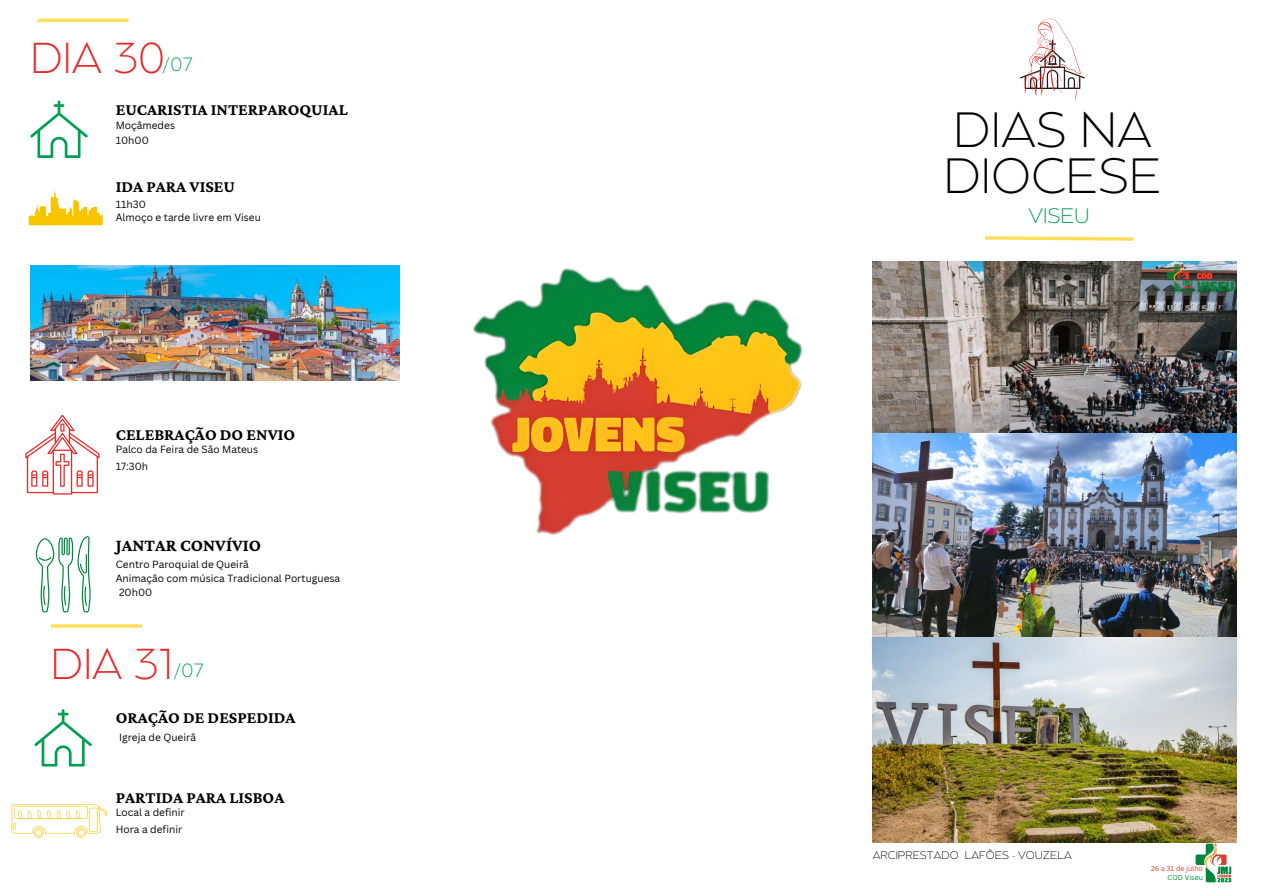
<style>
.page{position:relative;width:1263px;height:894px;background:#fff}
.page>*{position:absolute;margin:0;border:0;box-sizing:border-box;transform-origin:0 0}
.t1{font:200 49.35px/46px "Balgin";color:#000}
.t2{font:200 43.05px "Balgin";color:#e62828}
.t3{font:200 20.85px "Balgin";color:#019f53}
.t4{font:200 19.05px "Balgin";color:#019f53}
.t5{font:700 17.85px "Crimson Pro";color:#000}
.t6{font:700 16.95px "Crimson Pro";color:#000}
.t7{font:200 10.95px "Balgin";color:#000}
.t8{font:10.2px "Canva Sans";color:#000}
.t9{font:6.9px "Canva Sans";color:#d63f31}
.t10{font:6.9px "Canva Sans";color:#00873e}
</style>
<div class="page">
<svg style="left:985px;top:236px;width:149px;height:5px"></svg>
<svg style="left:1020px;top:19px;width:65px;height:82px"></svg>
<img style="left:873px;top:261px;width:363px;height:172px">
<img style="left:873px;top:433px;width:363px;height:408px">
<hr style="left:38px;top:19px;width:91px;height:3px;background:#ffde59">
<svg style="left:30px;top:101px;width:58px;height:57px"></svg>
<svg style="left:28px;top:188px;width:75px;height:37px"></svg>
<svg style="left:25px;top:414px;width:75px;height:80px"></svg>
<img style="left:30px;top:266px;width:369px;height:114px">
<hr style="left:51px;top:624px;width:91px;height:3px;background:#ffde59">
<svg style="left:34px;top:709px;width:58px;height:57px"></svg>
<svg style="left:12px;top:803px;width:95px;height:34px"></svg>
<img style="left:473px;top:268px;width:330px;height:267px">
<img style="left:1188px;top:837px;width:49px;height:46px">
<svg style="left:35px;top:536px;width:56px;height:76px"></svg>
<p class="t2" style="left:30px;top:41px;width:136px">DIA 30</p>
<p class="t4" style="left:162px;top:57px;width:33px">/07</p>
<p class="t6" style="left:116px;top:99px;width:233px">EUCARISTIA INTERPAROQUIAL</p>
<p class="t8" style="left:116px;top:118px;width:61px">Moçâmedes</p>
<p class="t8" style="left:116px;top:133px;width:35px">10h00</p>
<p class="t6" style="left:116px;top:177px;width:121px">IDA PARA VISEU</p>
<p class="t8" style="left:116px;top:196px;width:32px">11h30</p>
<p class="t8" style="left:116px;top:210px;width:147px">Almoço e tarde livre em Viseu</p>
<p class="t6" style="left:116px;top:425px;width:181px">CELEBRAÇÃO DO ENVIO</p>
<p class="t8" style="left:116px;top:442px;width:144px">Palco da Feira de São Mateus</p>
<p class="t8" style="left:116px;top:458px;width:34px">17:30h</p>
<p class="t5" style="left:116px;top:534px;width:147px">JANTAR CONVÍVIO</p>
<p class="t8" style="left:116px;top:557px;width:135px">Centro Paroquial de Queirã</p>
<p class="t8" style="left:119px;top:584px;width:35px">20h00</p>
<p class="t8" style="left:116px;top:571px;width:226px">Animação com música Tradicional Portuguesa</p>
<p class="t2" style="left:51px;top:646px;width:123px">DIA 31</p>
<p class="t4" style="left:173px;top:662px;width:33px">/07</p>
<p class="t6" style="left:116px;top:707px;width:181px">ORAÇÃO DE DESPEDIDA</p>
<p class="t8" style="left:119px;top:730px;width:78px">Igreja de Queirã</p>
<p class="t6" style="left:116px;top:787px;width:170px">PARTIDA PARA LISBOA</p>
<p class="t8" style="left:116px;top:805px;width:71px">Local a definir</p>
<p class="t8" style="left:116px;top:821px;width:68px">Hora a definir</p>
<p class="t1" style="left:944px;top:112px;width:220px">DIAS NA<br>DIOCESE</p>
<p class="t3" style="left:1028px;top:207px;width:63px">VISEU</p>
<p class="t7" style="left:873px;top:850px;width:200px">ARCIPRESTADO LAFÕES - VOUZELA</p>
<p class="t9" style="left:1151px;top:863px;width:53px">26 a 31 de julho</p>
<p class="t10" style="left:1167px;top:872px;width:37px">COD Viseu</p>
</div>
